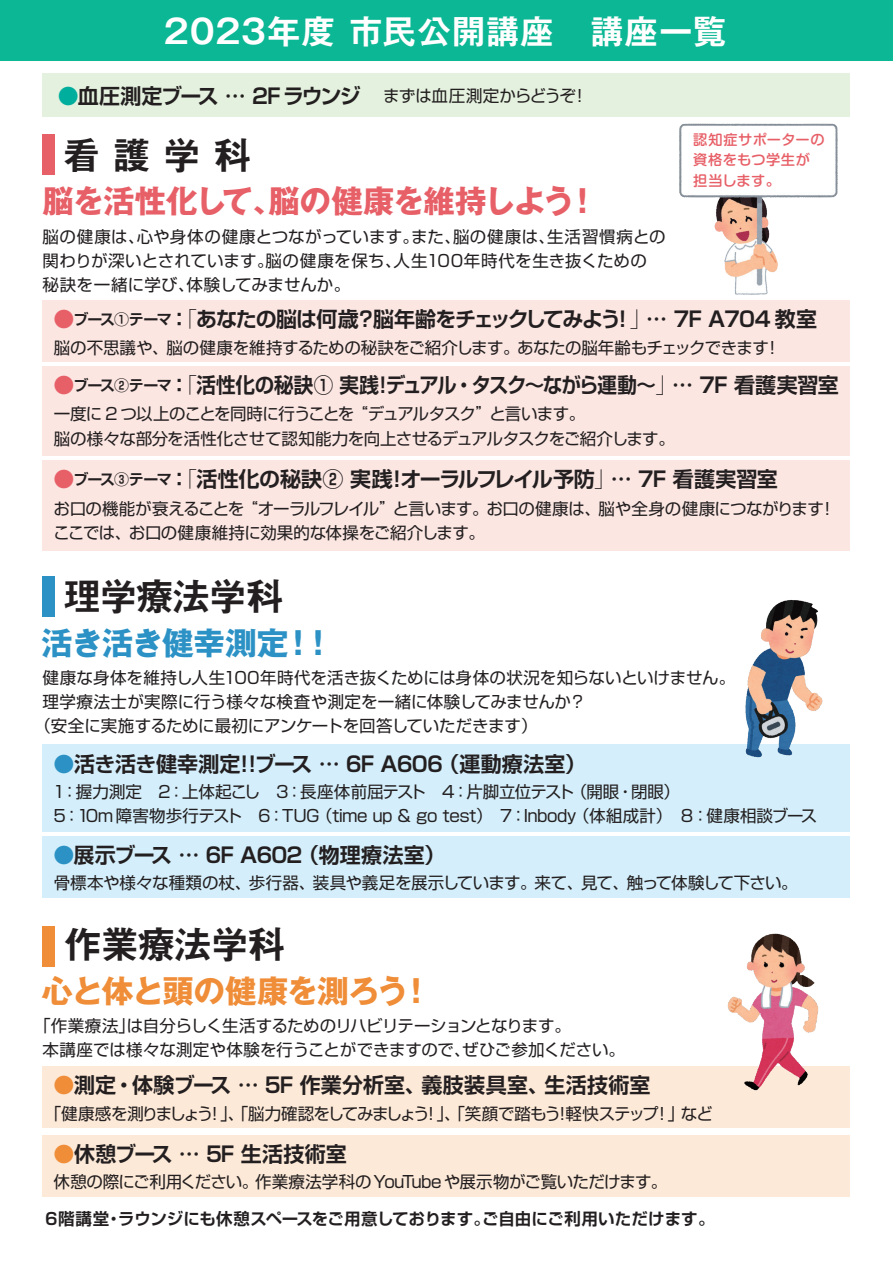
<style>
.page{position:relative;width:893px;height:1263px;background:#fff}
.page>*{position:absolute;margin:0;border:0;box-sizing:border-box;transform-origin:0 0}
.t1{font:38.85px "Midashi Go Pro MB31";letter-spacing:-.065em;color:#231f20}
.t2{font:700 33px "Gothic MB101 Pro De";letter-spacing:.035em;color:#fff}
.t3{font:700 31.5px "Gothic MB101 Pro";letter-spacing:-.03em;color:#e75f67}
.t4{font:700 31.5px "Gothic MB101 Pro";letter-spacing:-.03em;color:#ef8d38}
.t5{font:700 31.5px "Gothic MB101 Pro";letter-spacing:-.03em;color:#2c92c5}
.t6{font:700 21px "Shin Go Pro De";letter-spacing:-.03em;color:#231f20}
.t7{font:700 21px "Shin Go Pro De";letter-spacing:-.055em;color:#231f20}
.t8{font:700 21px "Shin Go Pro De";letter-spacing:-.01em;color:#231f20}
.t9{font:700 21px "Shin Go Pro De";letter-spacing:.005em;color:#231f20}
.t10{font:700 21px "Shin Go Pro De";letter-spacing:-.07em;color:#231f20}
.t11{font:700 21px "Shin Go Pro De";letter-spacing:-.005em;color:#231f20}
.t12{font:16.5px/24px "Shin Go Pro";letter-spacing:-.015em;color:#231f20}
.t13{font:16.5px/24.3px "Shin Go Pro";letter-spacing:-.035em;color:#231f20}
.t14{font:16.5px/24px "Shin Go Pro";letter-spacing:.01em;color:#231f20}
.t15{font:16.5px "Shin Go Pro";letter-spacing:-.065em;color:#231f20}
.t16{font:700 16.5px "Shin Go Pro De";color:#231f20}
.t17{font:16.5px "Shin Go Pro";letter-spacing:.015em;color:#231f20}
.t18{font:500 14.25px/20.2px "Shin M Go Pro";letter-spacing:.03em;color:#e75f67}
.s1{color:#00ae9d}
.s2{color:#e75f67}
.s3{font-size:15px}
.s4{font-family:"Shin Go Pro";font-weight:300;font-stretch:expanded}
.s5{color:#2c92c5}
.s6{color:#ef8d38}
</style>
<div class="page">
<div style="left:42px;top:73px;width:808px;height:44px;background:#e4f1de"></div>
<div style="left:0;top:0;width:893px;height:60px;background:#0cb795"></div>
<div style="left:42px;top:926px;width:13px;height:40px;background:#ef8d38"></div>
<div style="left:42px;top:1066px;width:808px;height:61px;background:#fde9d7"></div>
<div style="left:42px;top:1135px;width:808px;height:61px;background:#fde9d7"></div>
<div style="left:42px;top:744px;width:808px;height:88px;background:#d4effb"></div>
<div style="left:42px;top:576px;width:13px;height:41px;background:#2c92c5"></div>
<div style="left:42px;top:836px;width:808px;height:62px;background:#d4effb"></div>
<div style="left:42px;top:134px;width:13px;height:41px;background:#e75f67"></div>
<div style="left:42px;top:300px;width:808px;height:62px;background:#fbe6e2"></div>
<div style="left:42px;top:460px;width:808px;height:91px;background:#fbe6e2"></div>
<div style="left:42px;top:366px;width:808px;height:90px;background:#fbe6e2"></div>
<img style="left:679px;top:124px;width:159px;height:171px">
<img style="left:727px;top:933px;width:92px;height:158px">
<img style="left:745px;top:600px;width:78px;height:158px">
<h2 class="t2" style="left:164px;top:4px;width:564px">2023年度 市民公開講座　講座一覧</h2>
<p class="t10" style="left:58px;top:78px;width:305px"><span class="s1">●</span>血圧測定ブース … 2F ラウンジ</p>
<h1 class="t1" style="left:62px;top:124px;width:191px">看 護 学 科</h1>
<p class="t12" style="left:383px;top:81px;width:206px">まずは血圧測定からどうぞ！</p>
<h3 class="t3" style="left:42px;top:175px;width:557px">脳を活性化して、脳の健康を維持しよう！</h3>
<p class="t14" style="left:43px;top:223px;width:625px">脳の健康は、心や身体の健康とつながっています。また、脳の健康は、生活習慣病との関わりが深いとされています。脳の健康を保ち、人生100年時代を生き抜くための秘訣を一緒に学び、体験してみませんか。</p>
<p class="t18" style="left:693px;top:128px;width:133px">認知症サポーターの資格をもつ学生が担当します。</p>
<p class="t7" style="left:54px;top:302px;width:765px"><span class="s2">●</span><span class="s3">ブース①テーマ</span>：<span class="s4">「</span>あなたの脳は何歳？脳年齢をチェックしてみよう！<span class="s4">」</span>… 7F A704 教室</p>
<p class="t12" style="left:54px;top:334px;width:728px">脳の不思議や、脳の健康を維持するための秘訣をご紹介します。あなたの脳年齢もチェックできます！</p>
<p class="t6" style="left:54px;top:368px;width:787px"><span class="s2">●</span><span class="s3">ブース②テーマ</span>：<span class="s4">「</span>活性化の秘訣① 実践！デュアル・タスク～ながら運動～<span class="s4">」</span>… 7F 看護実習室</p>
<p class="t13" style="left:54px;top:400px;width:623px">一度に 2 つ以上のことを同時に行うことを“デュアルタスク”と言います。<br>脳の様々な部分を活性化させて認知能力を向上させるデュアルタスクをご紹介します。</p>
<p class="t8" style="left:54px;top:462px;width:726px"><span class="s2">●</span><span class="s3">ブース③テーマ</span>：<span class="s4">「</span>活性化の秘訣② 実践！オーラルフレイル予防<span class="s4">」</span>… 7F 看護実習室</p>
<p class="t13" style="left:53px;top:494px;width:799px">お口の機能が衰えることを“オーラルフレイル”と言います。お口の健康は、脳や全身の健康につながります！　ここでは、お口の健康維持に効果的な体操をご紹介します。</p>
<h1 class="t1" style="left:63px;top:565px;width:223px">理学療法学科</h1>
<h3 class="t5" style="left:42px;top:617px;width:294px">活き活き健幸測定！！</h3>
<p class="t12" style="left:43px;top:664px;width:694px">健康な身体を維持し人生100年時代を活き抜くためには身体の状況を知らないといけません。</p>
<p class="t17" style="left:43px;top:688px;width:545px">理学療法士が実際に行う様々な検査や測定を一緒に体験してみませんか？</p>
<p class="t12" style="left:34px;top:712px;width:505px">（安全に実施するために最初にアンケートを回答していただきます）</p>
<p class="t6" style="left:54px;top:746px;width:534px"><span class="s5">●</span>活き活き健幸測定！！ブース … 6F A606（運動療法室）</p>
<p class="t12" style="left:53px;top:777px;width:766px;line-height:24.8px">1：握力測定　2：上体起こし　3：長座体前屈テスト　4：片脚立位テスト（開眼・閉眼）<br>5：10m 障害物歩行テスト　6：TUG（time up &amp; go test）　7：Inbody（体組成計）　８：健康相談ブース</p>
<p class="t6" style="left:54px;top:838px;width:393px"><span class="s5">●</span>展示ブース … 6F A602（物理療法室）</p>
<p class="t12" style="left:54px;top:869px;width:746px">骨標本や様々な種類の杖、歩行器、装具や義足を展示しています。来て、見て、触って体験して下さい。</p>
<h1 class="t1" style="left:64px;top:913px;width:223px">作業療法学科</h1>
<h3 class="t4" style="left:42px;top:965px;width:392px">心と体と頭の健康を測ろう！</h3>
<p class="t12" style="left:42px;top:1012px;width:584px;text-indent:-8px">「作業療法」は自分らしく生活するためのリハビリテーションとなります。<br>本講座では様々な測定や体験を行うことができますので、ぜひご参加ください。</p>
<p class="t9" style="left:53px;top:1067px;width:599px"><span class="s6">●</span>測定・体験ブース … 5F 作業分析室、義肢装具室、生活技術室</p>
<p class="t15" style="left:45px;top:1100px;width:670px">「健康感を測りましょう！」、「脳力確認をしてみましょう！」、「笑顔で踏もう！軽快ステップ！」など</p>
<p class="t11" style="left:53px;top:1136px;width:295px"><span class="s6">●</span>休憩ブース … 5F 生活技術室</p>
<p class="t12" style="left:54px;top:1168px;width:615px">休憩の際にご利用ください。作業療法学科のYouTube や展示物がご覧いただけます。</p>
<p class="t16" style="left:45px;top:1205px;width:671px">6階講堂・ラウンジにも休憩スペースをご用意しております。ご自由にご利用いただけます。</p>
</div>
